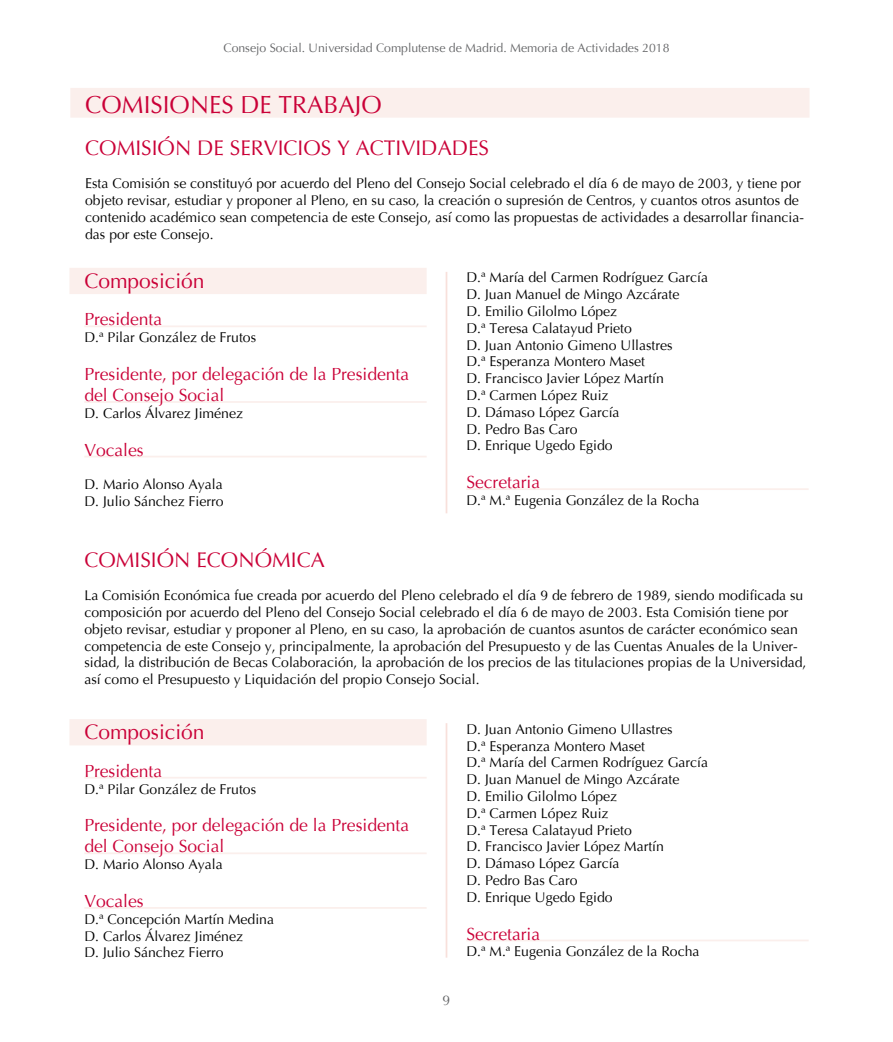
<style>
.page{position:relative;width:893px;height:1042px;background:#fff}
.page>*{position:absolute;margin:0;border:0;box-sizing:border-box;transform-origin:0 0}
.t1{font:24.5px "Optima";color:#ca0037}
.t2{font:21px "Optima";color:#ca0037}
.t3{font:17.5px/21px "Optima";color:#ca0037}
.t4{font:14px/16.8px "Optima";color:#000}
.t5{font:14px "Optima";color:#646567}
.t6{font:12.25px "Optima";color:#646567}
</style>
<div class="page">
<div style="left:69px;top:268px;width:358px;height:26px;background:#fbefec"></div>
<hr style="left:84px;top:325px;width:343px;height:2px;background:#fbefec">
<hr style="left:84px;top:401px;width:343px;height:2px;background:#fbefec">
<hr style="left:84px;top:456px;width:343px;height:1px;background:#fbefec">
<div style="left:69px;top:719px;width:358px;height:26px;background:#fbefec"></div>
<hr style="left:84px;top:777px;width:343px;height:1px;background:#fbefec">
<hr style="left:84px;top:852px;width:343px;height:2px;background:#fbefec">
<hr style="left:84px;top:907px;width:343px;height:2px;background:#fbefec">
<hr style="left:466px;top:488px;width:343px;height:2px;background:#fbefec">
<hr style="left:466px;top:939px;width:343px;height:2px;background:#fbefec">
<div style="left:70px;top:88px;width:739px;height:30px;background:#fbefec"></div>
<hr style="left:446px;top:272px;width:1px;height:241px;background:#f8e0db">
<hr style="left:446px;top:723px;width:1px;height:234px;background:#f8e0db">
<p class="t6" style="left:223px;top:40px;width:447px">Consejo Social. Universidad Complutense de Madrid. Memoria de Actividades 2018</p>
<h1 class="t1" style="left:85px;top:89px;width:298px">COMISIONES DE TRABAJO</h1>
<h2 class="t2" style="left:85px;top:134px;width:405px">COMISIÓN DE SERVICIOS Y ACTIVIDADES</h2>
<p class="t4" style="left:85px;top:175px;width:720px">Esta Comisión se constituyó por acuerdo del Pleno del Consejo Social celebrado el día 6 de mayo de 2003, y tiene por objeto revisar, estudiar y proponer al Pleno, en su caso, la creación o supresión de Centros, y cuantos otros asuntos de contenido académico sean competencia de este Consejo, así como las propuestas de actividades a desarrollar financia&shy;das por este Consejo.</p>
<h2 class="t2" style="left:84px;top:267px;width:122px">Composición</h2>
<p class="t3" style="left:84px;top:309px;width:79px">Presidenta</p>
<p class="t4" style="left:84px;top:329px;width:173px">D.ª Pilar González de Frutos</p>
<p class="t3" style="left:84px;top:364px;width:326px">Presidente, por delegación de la Presidenta del Consejo Social</p>
<p class="t4" style="left:84px;top:405px;width:160px">D. Carlos Álvarez Jiménez</p>
<p class="t3" style="left:84px;top:440px;width:61px">Vocales</p>
<p class="t4" style="left:84px;top:476px;width:141px">D. Mario Alonso Ayala<br>D. Julio Sánchez Fierro</p>
<p class="t4" style="left:466px;top:269px;width:243px">D.ª María del Carmen Rodríguez García<br>D. Juan Manuel de Mingo Azcárate<br>D. Emilio Gilolmo López<br>D.ª Teresa Calatayud Prieto<br>D. Juan Antonio Gimeno Ullastres<br>D.ª Esperanza Montero Maset<br>D. Francisco Javier López Martín<br>D.ª Carmen López Ruiz<br>D. Dámaso López García<br>D. Pedro Bas Caro<br>D. Enrique Ugedo Egido</p>
<p class="t3" style="left:466px;top:472px;width:75px">Secretaria</p>
<p class="t4" style="left:466px;top:492px;width:235px">D.ª M.ª Eugenia González de la Rocha</p>
<h2 class="t2" style="left:84px;top:546px;width:242px">COMISIÓN ECONÓMICA</h2>
<p class="t4" style="left:84px;top:587px;width:724px">La Comisión Económica fue creada por acuerdo del Pleno celebrado el día 9 de febrero de 1989, siendo modificada su composición por acuerdo del Pleno del Consejo Social celebrado el día 6 de mayo de 2003. Esta Comisión tiene por objeto revisar, estudiar y proponer al Pleno, en su caso, la aprobación de cuantos asuntos de carácter económico sean competencia de este Consejo y, principalmente, la aprobación del Presupuesto y de las Cuentas Anuales de la Univer&shy;sidad, la distribución de Becas Colaboración, la aprobación de los precios de las titulaciones propias de la Universidad, así como el Presupuesto y Liquidación del propio Consejo Social.</p>
<h2 class="t2" style="left:84px;top:718px;width:122px">Composición</h2>
<p class="t3" style="left:84px;top:761px;width:79px">Presidenta</p>
<p class="t4" style="left:84px;top:781px;width:173px">D.ª Pilar González de Frutos</p>
<p class="t3" style="left:84px;top:815px;width:326px">Presidente, por delegación de la Presidenta del Consejo Social</p>
<p class="t4" style="left:84px;top:856px;width:140px">D. Mario Alonso Ayala</p>
<p class="t3" style="left:84px;top:891px;width:61px">Vocales</p>
<p class="t4" style="left:84px;top:911px;width:191px">D.ª Concepción Martín Medina<br>D. Carlos Álvarez Jiménez<br>D. Julio Sánchez Fierro</p>
<p class="t5" style="left:443px;top:991px;width:9px">9</p>
<p class="t4" style="left:466px;top:721px;width:243px">D. Juan Antonio Gimeno Ullastres<br>D.ª Esperanza Montero Maset<br>D.ª María del Carmen Rodríguez García<br>D. Juan Manuel de Mingo Azcárate<br>D. Emilio Gilolmo López<br>D.ª Carmen López Ruiz<br>D.ª Teresa Calatayud Prieto<br>D. Francisco Javier López Martín<br>D. Dámaso López García<br>D. Pedro Bas Caro<br>D. Enrique Ugedo Egido</p>
<p class="t3" style="left:466px;top:923px;width:75px">Secretaria</p>
<p class="t4" style="left:466px;top:943px;width:235px">D.ª M.ª Eugenia González de la Rocha</p>
</div>
